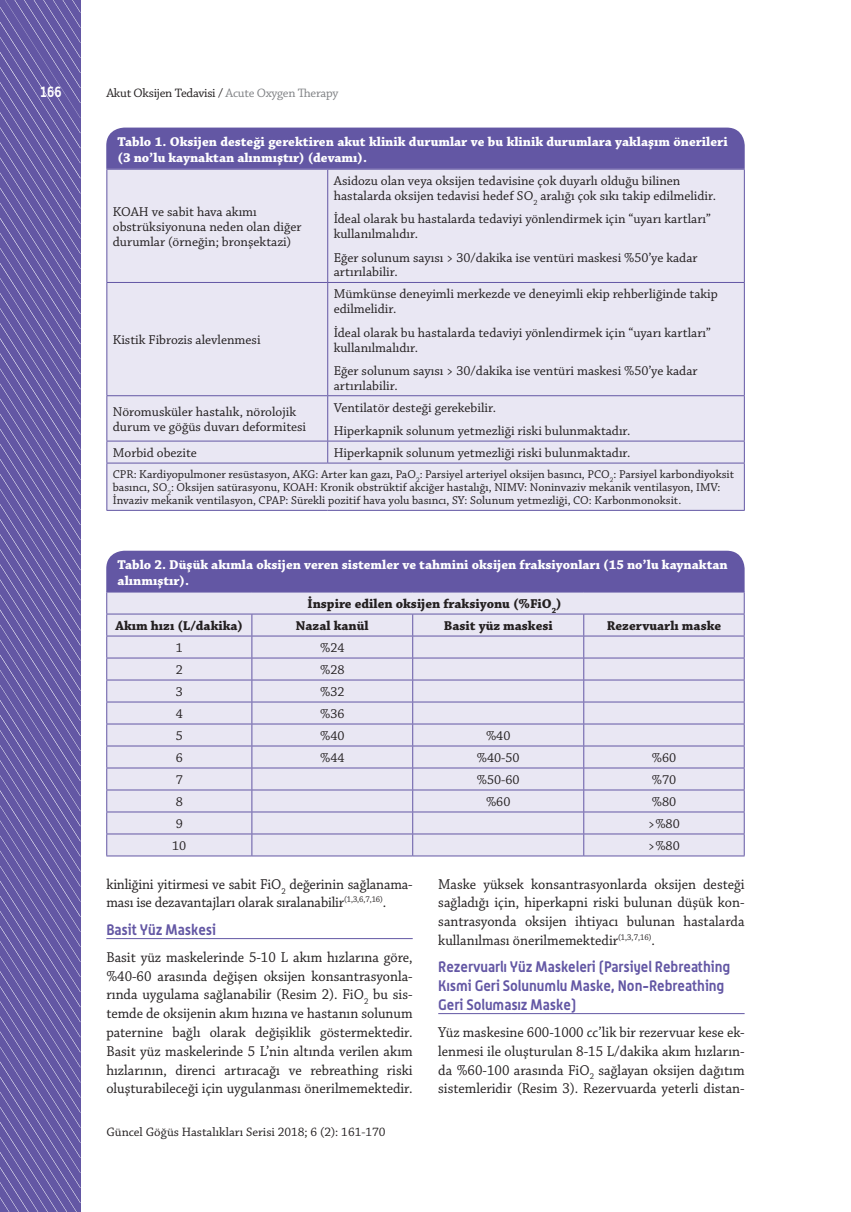
<style>
.page{position:relative;width:851px;height:1212px;background:#fff}
.page>*{position:absolute;margin:0;border:0;box-sizing:border-box;transform-origin:0 0}
.t1{font:15px/18.8px "Chaparral Pro";color:#231f20;text-align:justify;scale:.95 1}
.t2{font:700 15px/18.8px "Alwyn OT";color:#6357a4;scale:.95 1}
.t3{font:700 15px "Alwyn OT";color:#fff;scale:.85 1}
.t4{font:13.5px/14.9px "Chaparral Pro";color:#231f20}
.t5{font:700 13.5px/16.2px "Chaparral Pro";color:#fff}
.t6{font:700 13.5px "Chaparral Pro";color:#231f20}
.t7{font:12.9px "Chaparral Pro";letter-spacing:-.005em;color:#231f20}
.t8{font:12px/13.2px "Chaparral Pro";color:#231f20}
.s1{color:#808285}
</style>
<div class="page">
<svg style="left:0;top:0;width:80px;height:1212px;background:#6b60a9"></svg>
<hr style="left:106px;top:938px;width:306px;height:1px;background:#6357a4">
<hr style="left:438px;top:1013px;width:306px;height:1px;background:#6357a4">
<div style="left:107px;top:170px;width:636px;height:340px;background:#e9e7f3"></div>
<hr style="left:106px;top:169px;width:222px;height:1px;background:#6357a4">
<hr style="left:106px;top:170px;width:1px;height:112px;background:#6357a4">
<hr style="left:328px;top:169px;width:416px;height:1px;background:#6357a4">
<hr style="left:327px;top:170px;width:1px;height:112px;background:#6357a4">
<hr style="left:743px;top:170px;width:1px;height:112px;background:#6357a4">
<hr style="left:106px;top:282px;width:222px;height:1px;background:#6357a4">
<hr style="left:106px;top:283px;width:1px;height:112px;background:#6357a4">
<hr style="left:328px;top:282px;width:416px;height:1px;background:#6357a4">
<hr style="left:327px;top:283px;width:1px;height:112px;background:#6357a4">
<hr style="left:743px;top:283px;width:1px;height:112px;background:#6357a4">
<hr style="left:106px;top:395px;width:222px;height:1px;background:#6357a4">
<hr style="left:106px;top:396px;width:1px;height:45px;background:#6357a4">
<hr style="left:328px;top:395px;width:416px;height:1px;background:#6357a4">
<hr style="left:327px;top:396px;width:1px;height:45px;background:#6357a4">
<hr style="left:743px;top:396px;width:1px;height:45px;background:#6357a4">
<hr style="left:106px;top:441px;width:222px;height:1px;background:#6357a4">
<svg style="left:106px;top:441px;width:1px;height:22px"></svg>
<hr style="left:328px;top:441px;width:416px;height:1px;background:#6357a4">
<svg style="left:327px;top:441px;width:1px;height:22px"></svg>
<svg style="left:743px;top:441px;width:1px;height:22px"></svg>
<hr style="left:106px;top:463px;width:222px;height:1px;background:#6357a4">
<hr style="left:106px;top:463px;width:1px;height:47px;background:#6357a4">
<hr style="left:328px;top:463px;width:416px;height:1px;background:#6357a4">
<hr style="left:743px;top:463px;width:1px;height:47px;background:#6357a4">
<hr style="left:106px;top:510px;width:222px;height:1px;background:#6357a4">
<hr style="left:328px;top:510px;width:416px;height:1px;background:#6357a4">
<div style="left:106px;top:128px;width:638px;height:41px;background:#6357a4"></div>
<hr style="left:106px;top:855px;width:146px;height:1px;background:#6357a4">
<hr style="left:252px;top:855px;width:160px;height:1px;background:#6357a4">
<hr style="left:412px;top:855px;width:171px;height:1px;background:#6357a4">
<hr style="left:583px;top:855px;width:161px;height:1px;background:#6357a4">
<svg style="left:106px;top:551px;width:638px;height:304px;background:#d1cde4"></svg>
<p class="t3" style="left:40px;top:82px;width:28px">166</p>
<p class="t7" style="left:106px;top:86px;width:233px">Akut Oksijen Tedavisi / <span class="s1">Acute Oxygen Therapy</span></p>
<p class="t5" style="left:118px;top:134px;width:611px">Tablo 1. Oksijen desteği gerektiren akut klinik durumlar ve bu klinik durumlara yaklaşım önerileri (3 no’lu kaynaktan alınmıştır) (devamı).</p>
<p class="t4" style="left:113px;top:205px;width:190px">KOAH ve sabit hava akımı obstrüksiyonuna neden olan diğer durumlar (örneğin; bronşektazi)</p>
<p class="t4" style="left:113px;top:333px;width:149px">Kistik Fibrozis alevlenmesi</p>
<p class="t4" style="left:334px;top:174px;width:384px">Asidozu olan veya oksijen tedavisine çok duyarlı olduğu bilinen hastalarda oksijen tedavisi hedef SO<sub>2</sub> aralığı çok sıkı takip edilmelidir.</p>
<p class="t4" style="left:334px;top:212px;width:379px">İdeal olarak bu hastalarda tedaviyi yönlendirmek için “uyarı kartları” kullanılmalıdır.</p>
<p class="t4" style="left:334px;top:250px;width:365px">Eğer solunum sayısı &gt; 30/dakika ise ventüri maskesi %50’ye kadar artırılabilir.</p>
<p class="t4" style="left:334px;top:287px;width:385px">Mümkünse deneyimli merkezde ve deneyimli ekip rehberliğinde takip edilmelidir.</p>
<p class="t4" style="left:334px;top:325px;width:379px">İdeal olarak bu hastalarda tedaviyi yönlendirmek için “uyarı kartları” kullanılmalıdır.</p>
<p class="t4" style="left:334px;top:364px;width:365px">Eğer solunum sayısı &gt; 30/dakika ise ventüri maskesi %50’ye kadar artırılabilir.</p>
<p class="t4" style="left:113px;top:405px;width:195px">Nöromusküler hastalık, nörolojik durum ve göğüs duvarı deformitesi</p>
<p class="t4" style="left:334px;top:396px;width:298px;line-height:23.4px">Ventilatör desteği gerekebilir.<br>Hiperkapnik solunum yetmezliği riski bulunmaktadır.</p>
<p class="t4" style="left:113px;top:446px;width:86px">Morbid obezite</p>
<p class="t4" style="left:334px;top:446px;width:298px">Hiperkapnik solunum yetmezliği riski bulunmaktadır.</p>
<p class="t8" style="left:113px;top:468px;width:622px">CPR: Kardiyopulmoner resüstasyon, AKG: Arter kan gazı, PaO<sub>2</sub>: Parsiyel arteriyel oksijen basıncı, PCO<sub>2</sub>: Parsiyel karbondiyoksit basıncı, SO<sub>2</sub>: Oksijen satürasyonu, KOAH: Kronik obstrüktif akciğer hastalığı, NIMV: Noninvaziv mekanik ventilasyon, IMV:<br>İnvaziv mekanik ventilasyon, CPAP: Sürekli pozitif hava yolu basıncı, SY: Solunum yetmezliği, CO: Karbonmonoksit.</p>
<p class="t5" style="left:118px;top:557px;width:611px">Tablo 2. Düşük akımla oksijen veren sistemler ve tahmini oksijen fraksiyonları (15 no’lu kaynaktan alınmıştır).</p>
<p class="t6" style="left:307px;top:596px;width:255px">İnspire edilen oksijen fraksiyonu (%FiO<sub>2</sub>)</p>
<p class="t6" style="left:115px;top:618px;width:129px">Akım hızı (L/dakika)</p>
<p class="t6" style="left:296px;top:618px;width:74px">Nazal kanül</p>
<p class="t6" style="left:443px;top:618px;width:110px">Basit yüz maskesi</p>
<p class="t6" style="left:606px;top:618px;width:116px">Rezervuarlı maske</p>
<p class="t4" style="left:176px;top:641px;width:9px">1</p>
<p class="t4" style="left:320px;top:641px;width:26px">%24</p>
<p class="t4" style="left:176px;top:663px;width:9px">2</p>
<p class="t4" style="left:320px;top:663px;width:26px">%28</p>
<p class="t4" style="left:176px;top:685px;width:9px">3</p>
<p class="t4" style="left:320px;top:685px;width:26px">%32</p>
<p class="t4" style="left:176px;top:707px;width:9px">4</p>
<p class="t4" style="left:320px;top:707px;width:26px">%36</p>
<p class="t4" style="left:176px;top:729px;width:9px">5</p>
<p class="t4" style="left:320px;top:729px;width:26px">%40</p>
<p class="t4" style="left:486px;top:729px;width:26px">%40</p>
<p class="t4" style="left:176px;top:751px;width:9px">6</p>
<p class="t4" style="left:320px;top:751px;width:26px">%44</p>
<p class="t4" style="left:477px;top:751px;width:44px">%40-50</p>
<p class="t4" style="left:651px;top:751px;width:26px">%60</p>
<p class="t4" style="left:176px;top:773px;width:9px">7</p>
<p class="t4" style="left:477px;top:773px;width:44px">%50-60</p>
<p class="t4" style="left:651px;top:773px;width:26px">%70</p>
<p class="t4" style="left:176px;top:795px;width:9px">8</p>
<p class="t4" style="left:486px;top:795px;width:26px">%60</p>
<p class="t4" style="left:651px;top:795px;width:26px">%80</p>
<p class="t4" style="left:176px;top:817px;width:9px">9</p>
<p class="t4" style="left:648px;top:817px;width:33px">&gt;%80</p>
<p class="t4" style="left:172px;top:839px;width:16px">10</p>
<p class="t4" style="left:648px;top:839px;width:33px">&gt;%80</p>
<p class="t1" style="left:106px;top:875px;width:324px">kinliğini yitirmesi ve sabit FiO<sub>2</sub> değerinin sağlanama&shy;ması ise dezavantajları olarak sıralanabilir<sup>(1,3,6,7,16)</sup>.</p>
<p class="t2" style="left:106px;top:919px;width:117px">Basit Yüz Maskesi</p>
<p class="t1" style="left:106px;top:948px;width:324px">Basit yüz maskelerinde 5-10 L akım hızlarına göre, %40-60 arasında değişen oksijen konsantrasyonla&shy;rında uygulama sağlanabilir (Resim 2). FiO<sub>2</sub> bu sis&shy;temde de oksijenin akım hızına ve hastanın solunum paternine bağlı olarak değişiklik göstermektedir.<br>Basit yüz maskelerinde 5 L’nin altında verilen akım hızlarının, direnci artıracağı ve rebreathing riski oluşturabileceği için uygulanması önerilmemektedir.</p>
<p class="t7" style="left:106px;top:1125px;width:281px">Güncel Göğüs Hastalıkları Serisi 2018; 6 (2): 161-170</p>
<p class="t1" style="left:438px;top:875px;width:324px">Maske yüksek konsantrasyonlarda oksijen desteği sağladığı için, hiperkapni riski bulunan düşük kon&shy;santrasyonda oksijen ihtiyacı bulunan hastalarda kullanılması önerilmemektedir<sup>(1,3,7,16)</sup>.</p>
<p class="t2" style="left:438px;top:957px;width:309px">Rezervuarlı Yüz Maskeleri (Parsiyel Rebreathing<br>Kısmi Geri Solunumlu Maske, Non-Rebreathing<br>Geri Solumasız Maske)</p>
<p class="t1" style="left:438px;top:1023px;width:324px">Yüz maskesine 600-1000 cc’lik bir rezervuar kese ek&shy;lenmesi ile oluşturulan 8-15 L/dakika akım hızların&shy;da %60-100 arasında FiO<sub>2</sub> sağlayan oksijen dağıtım sistemleridir (Resim 3). Rezervuarda yeterli distan-</p>
</div>
